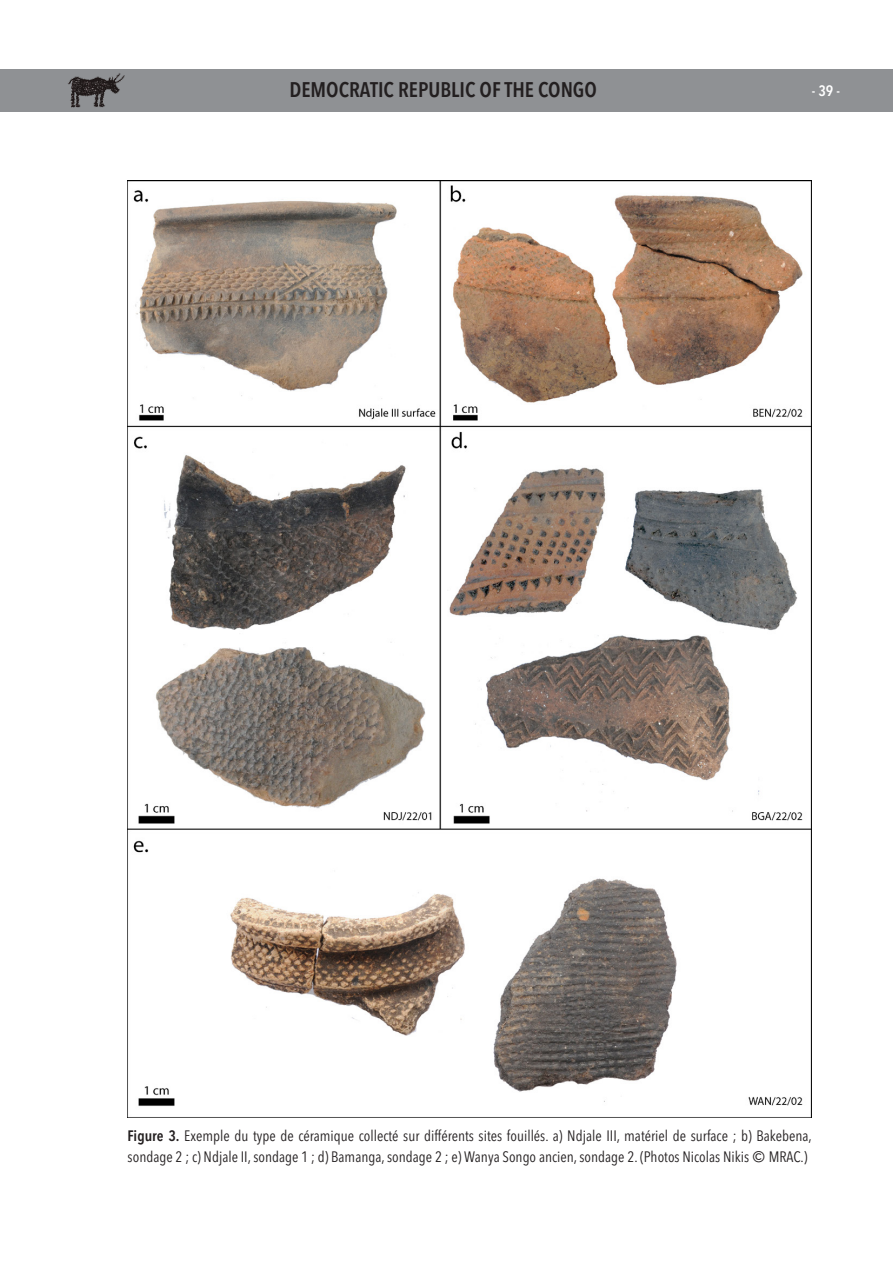
<style>
.page{position:relative;width:893px;height:1263px;background:#fff}
.page>*{position:absolute;margin:0;border:0;box-sizing:border-box;transform-origin:0 0}
.t1{font:600 condensed 21px "Avenir Next LT Pro";color:#231f20}
.t2{font:condensed 15px/21px "Avenir Next LT Pro";color:#231f20}
.t3{font:600 condensed 15px "Avenir Next LT Pro";color:#fff}
.s1{font-weight:600}
.s2{font-style:italic;font-stretch:normal}
</style>
<div class="page">
<div style="left:0;top:69px;width:893px;height:43px;background:#8f9194"></div>
<img style="left:68px;top:73px;width:57px;height:35px">
<img style="left:128px;top:181px;width:683px;height:936px">
<h1 class="t1" style="left:289px;top:77px;width:309px">DEMOCRATIC REPUBLIC OF THE CONGO</h1>
<p class="t3" style="left:812px;top:81px;width:29px">- 39 -</p>
<p class="t2" style="left:128px;top:1125px;width:686px"><span class="s1">Figure 3.</span> Exemple du type de céramique collecté sur différents sites fouillés. a) Ndjale III, matériel de surface ; b) Bakebena, sondage 2 ; c) Ndjale II, sondage 1 ; d) Bamanga, sondage 2 ; e) Wanya Songo ancien, sondage 2. (Photos Nicolas Nikis <span class="s2">©</span> MRAC.)</p>
</div>
